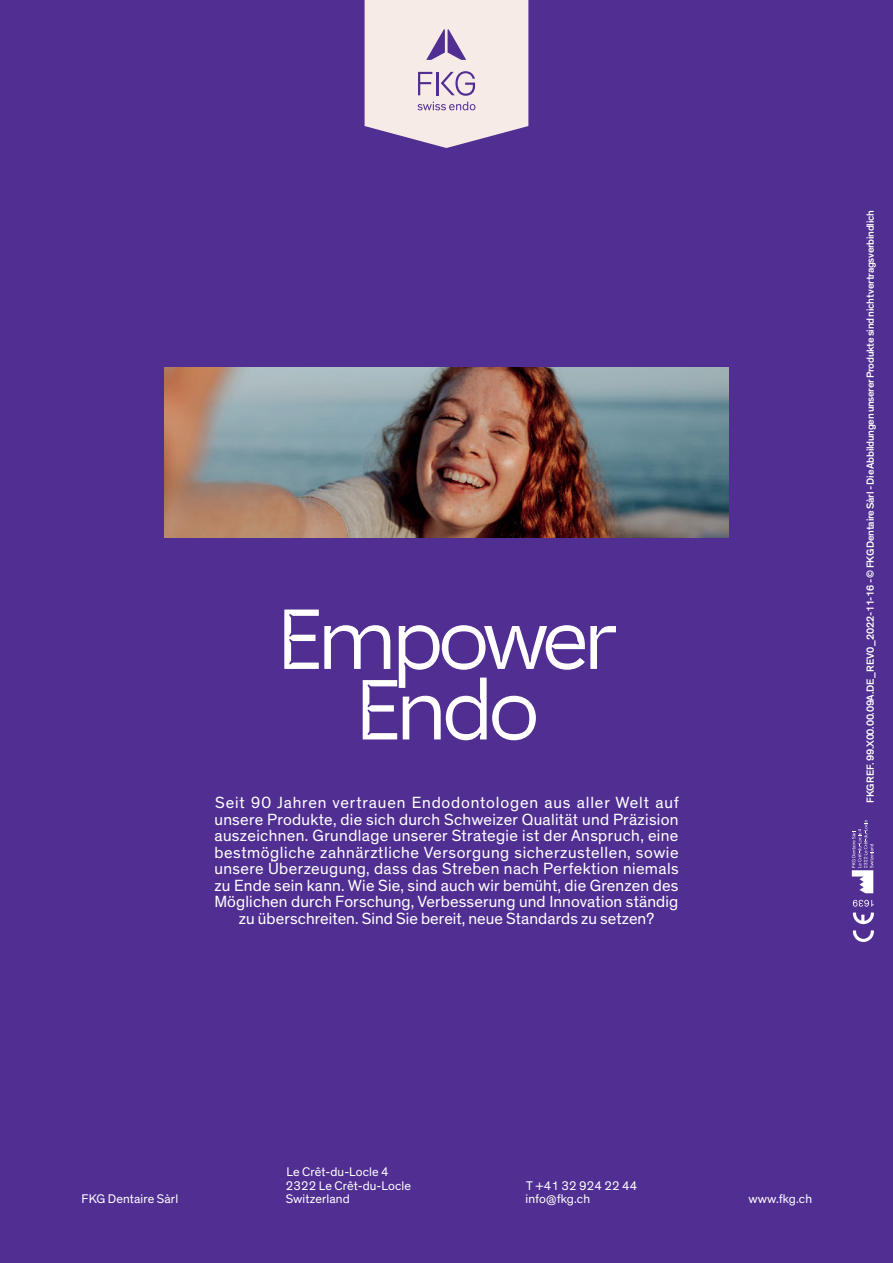
<style>
.page{position:relative;width:893px;height:1263px;background:#502e92}
.page>*{position:absolute;margin:0;border:0;box-sizing:border-box;transform-origin:0 0}
.t1{font:82.5px/70.5px "Gortex Micro";letter-spacing:-.075em;color:#fff;text-align:center}
.t2{font:16.5px/16.5px "Theinhardt";letter-spacing:.02em;color:#fff;text-align:center}
.t3{font:12.75px/13.8px "Theinhardt";letter-spacing:.01em;color:#fff}
.t4{font:500 10.5px "Theinhardt";letter-spacing:-.025em;color:#fff}
</style>
<div class="page">
<svg style="left:365px;top:0;width:163px;height:148px;background:#e2d4dc"></svg>
<img style="left:164px;top:367px;width:565px;height:171px">
<svg style="left:852px;top:820px;width:21px;height:73px"></svg>
<svg style="left:853px;top:930px;width:21px;height:12px"></svg>
<svg style="left:853px;top:900px;width:21px;height:24px"></svg>
<h1 class="t1" style="left:275px;top:597px;width:345px">Empower<br>Endo</h1>
<p class="t2" style="left:214px;top:795px;width:466px">Seit 90 Jahren vertrauen Endodontologen aus aller Welt auf unsere Produkte, die sich durch Schweizer Qualität und Präzision auszeichnen. Grundlage unserer Strategie ist der Anspruch, eine bestmögliche zahnärztliche Versorgung sicherzustellen, sowie unsere Überzeugung, dass das Streben nach Perfektion niemals zu Ende sein kann. Wie Sie, sind auch wir bemüht, die Grenzen des Möglichen durch Forschung, Verbesserung und Innovation ständig zu überschreiten. Sind Sie bereit, neue Standards zu setzen?</p>
<p class="t4" style="left:864px;top:803px;width:594px;rotate:-90deg">FKG REF. 99.X00.00.09A.DE_REV0_2022-11-16 - © FKG Dentaire Sàrl - Die Abbildungen unserer Produkte sind nicht vertragsverbindlich</p>
<p class="t3" style="left:82px;top:1192px;width:98px">FKG Dentaire Sàrl</p>
<p class="t3" style="left:286px;top:1165px;width:127px">Le Crêt-du-Locle 4<br>2322 Le Crêt-du-Locle<br>Switzerland</p>
<p class="t3" style="left:526px;top:1179px;width:113px">T +41 32 924 22 44 info@fkg.ch</p>
<p class="t3" style="left:748px;top:1192px;width:65px">www.fkg.ch</p>
</div>
